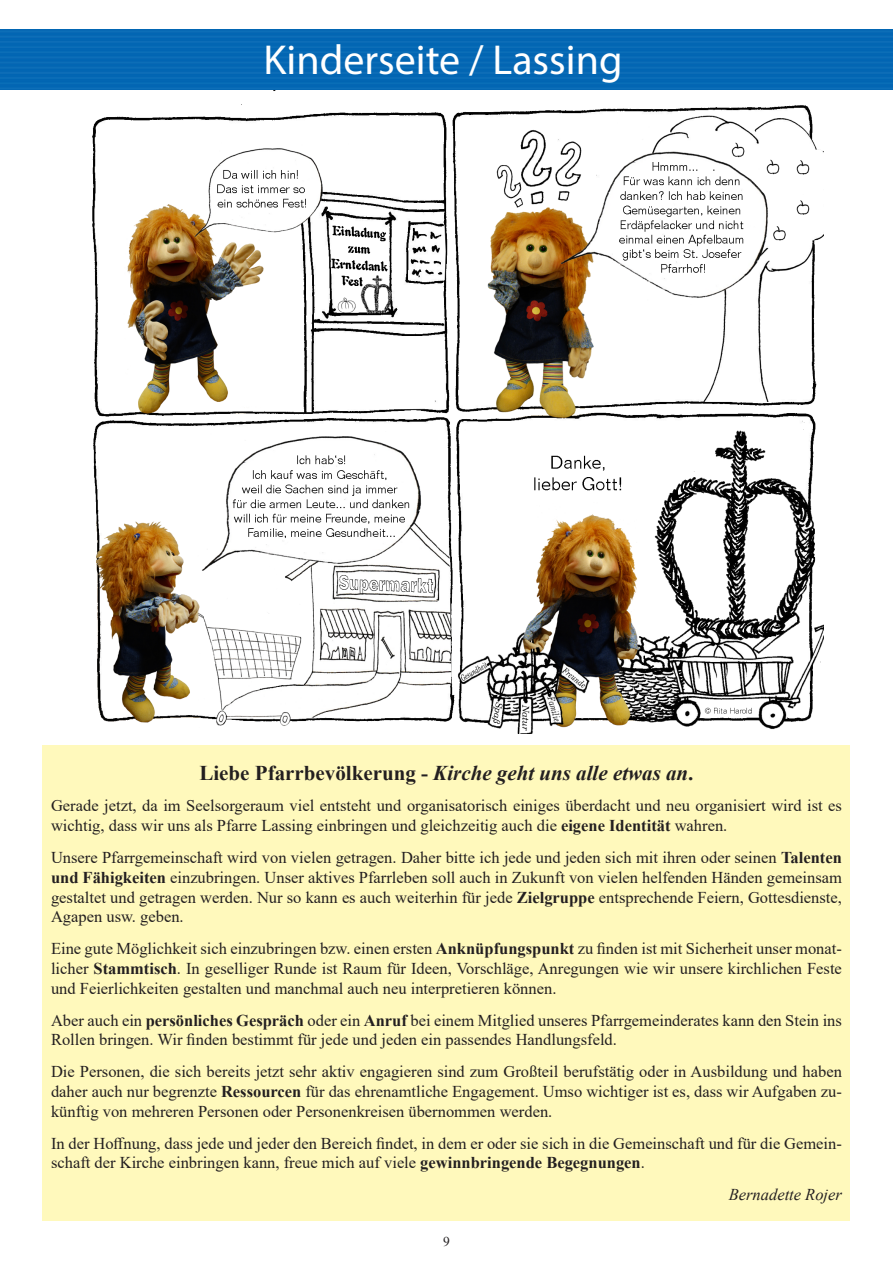
<style>
.page{position:relative;width:893px;height:1263px;background:#fff}
.page>*{position:absolute;margin:0;border:0;box-sizing:border-box;transform-origin:0 0}
.t1{font:42px "Myriad Pro";color:#fff}
.t2{font:italic 700 21px "Times New Roman";color:#231f20}
.t3{font:16.5px/19.8px "Times New Roman";color:#231f20}
.t4{font:italic 16.5px "Times New Roman";color:#231f20}
.t5{font:13.5px "Times New Roman";color:#231f20}
.s1{font-style:normal}
.s2{font-weight:700}
</style>
<div class="page">
<div style="left:0;top:30px;width:893px;height:59px;background:#0466b3"></div>
<img style="left:92px;top:90px;width:731px;height:643px">
<div style="left:43px;top:745px;width:807px;height:475px;background:#fff9bc"></div>
<h1 class="t1" style="left:263px;top:34px;width:361px">Kinderseite / Lassing</h1>
<p class="t2" style="left:199px;top:758px;width:496px"><span class="s1">Liebe Pfarrbevölkerung -</span> Kirche geht uns alle etwas an<span class="s1">.</span></p>
<p class="t3" style="left:51px;top:795px;width:792px">Gerade jetzt, da im Seelsorgeraum viel entsteht und organisatorisch einiges überdacht und neu organisiert wird ist es wichtig, dass wir uns als Pfarre Lassing einbringen und gleichzeitig auch die <span class="s2">eigene Identität</span> wahren.</p>
<p class="t3" style="left:51px;top:847px;width:792px;text-align:justify">Unsere Pfarrgemeinschaft wird von vielen getragen. Daher bitte ich jede und jeden sich mit ihren oder seinen <span class="s2">Talenten und Fähigkeiten</span> einzubringen. Unser aktives Pfarrleben soll auch in Zukunft von vielen helfenden Händen gemeinsam gestaltet und getragen werden. Nur so kann es auch weiterhin für jede <span class="s2">Zielgruppe</span> entsprechende Feiern, Gottesdienste, Agapen usw. geben.</p>
<p class="t3" style="left:51px;top:938px;width:792px;text-align:justify">Eine gute Möglichkeit sich einzubringen bzw. einen ersten <span class="s2">Anknüpfungspunkt</span> zu finden ist mit Sicherheit unser monat&shy;licher <span class="s2">Stammtisch</span>. In geselliger Runde ist Raum für Ideen, Vorschläge, Anregungen wie wir unsere kirchlichen Feste und Feierlichkeiten gestalten und manchmal auch neu interpretieren können.</p>
<p class="t3" style="left:51px;top:1010px;width:792px">Aber auch ein <span class="s2">persönliches Gespräch</span> oder ein <span class="s2">Anruf</span> bei einem Mitglied unseres Pfarrgemeinderates kann den Stein ins<br>Rollen bringen. Wir finden bestimmt für jede und jeden ein passendes Handlungsfeld.</p>
<p class="t3" style="left:51px;top:1061px;width:792px;text-align:justify">Die Personen, die sich bereits jetzt sehr aktiv engagieren sind zum Großteil berufstätig oder in Ausbildung und haben daher auch nur begrenzte <span class="s2">Ressourcen</span> für das ehrenamtliche Engagement. Umso wichtiger ist es, dass wir Aufgaben zu&shy;künftig von mehreren Personen oder Personenkreisen übernommen werden.</p>
<p class="t3" style="left:51px;top:1133px;width:792px">In der Hoffnung, dass jede und jeder den Bereich findet, in dem er oder sie sich in die Gemeinschaft und für die Gemein&shy;schaft der Kirche einbringen kann, freue mich auf viele <span class="s2">gewinnbringende Begegnungen</span>.</p>
<p class="t4" style="left:729px;top:1183px;width:115px">Bernadette Rojer</p>
<p class="t5" style="left:443px;top:1232px;width:8px">9</p>
</div>
